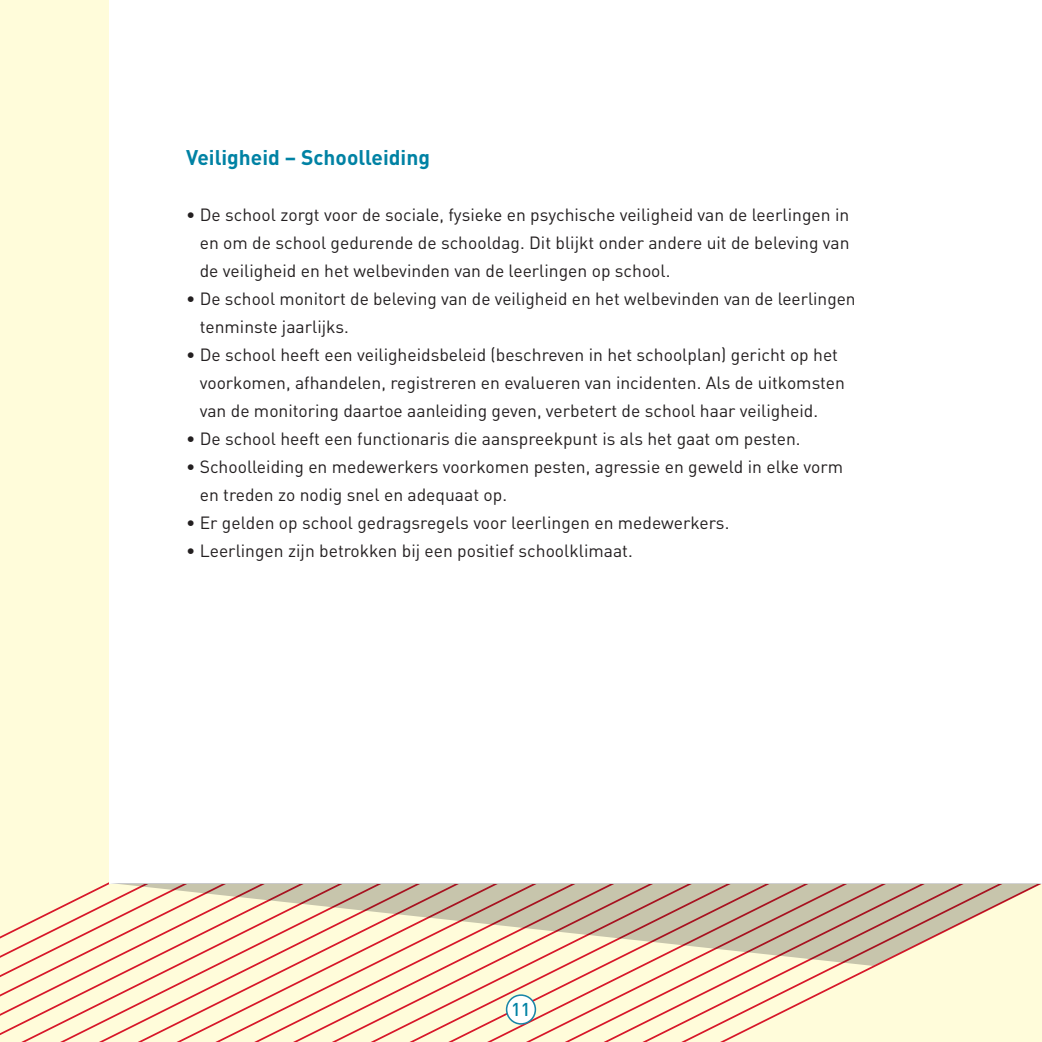
<style>
.page{position:relative;width:1042px;height:1042px;background:#fffcda}
.page>*{position:absolute;margin:0;border:0;box-sizing:border-box;transform-origin:0 0}
.TUSSENKOPJE_BLEU{font:700 21px "DIN Pro";color:#0082a4}
.t1{font:500 18.38px "DIN Pro";color:#0082a4}
.LOPENDE_TEKST{font:17.5px/28px "DIN Pro";color:#231f20}
</style>
<div class="page">
<svg style="left:609px;top:966px;width:39px;height:76px"></svg>
<svg style="left:648px;top:966px;width:229px;height:76px"></svg>
<div style="left:109px;top:0;width:933px;height:883px;background:#fff"></div>
<svg style="left:0;top:883px;width:1042px;height:83px"></svg>
<div style="left:506px;top:995px;width:29px;height:29px;background:#fff;border-radius:50%"></div>
<div style="left:506px;top:994px;width:30px;height:30px;border:2px solid #1886a7;border-radius:50%"></div>
<p class="TUSSENKOPJE_BLEU" style="left:186px;top:143px;width:245px">Veiligheid – Schoolleiding</p>
<p class="LOPENDE_TEKST" style="left:200px;top:200px;width:651px;text-align:justify;text-indent:-14px">• De school zorgt voor de sociale, fysieke en psychische veiligheid van de leerlingen in en om de school gedurende de schooldag. Dit blijkt onder andere uit de beleving van de veiligheid en het welbevinden van de leerlingen op school.</p>
<p class="LOPENDE_TEKST" style="left:200px;top:284px;width:657px;text-indent:-14px">• De school monitort de beleving van de veiligheid en het welbevinden van de leerlingen tenminste jaarlijks.</p>
<p class="LOPENDE_TEKST" style="left:200px;top:340px;width:647px;text-indent:-14px">• De school heeft een veiligheidsbeleid (beschreven in het schoolplan) gericht op het voorkomen, afhandelen, registreren en evalueren van incidenten. Als de uitkomsten van de monitoring daartoe aanleiding geven, verbetert de school haar veiligheid.</p>
<p class="LOPENDE_TEKST" style="left:186px;top:424px;width:616px">• De school heeft een functionaris die aanspreekpunt is als het gaat om pesten.</p>
<p class="LOPENDE_TEKST" style="left:200px;top:452px;width:645px;text-indent:-14px">• Schoolleiding en medewerkers voorkomen pesten, agressie en geweld in elke vorm en treden zo nodig snel en adequaat op.</p>
<p class="LOPENDE_TEKST" style="left:186px;top:508px;width:545px">• Er gelden op school gedragsregels voor leerlingen en medewerkers.</p>
<p class="LOPENDE_TEKST" style="left:186px;top:536px;width:448px">• Leerlingen zijn betrokken bij een positief schoolklimaat.</p>
<p class="t1" style="left:511px;top:997px;width:21px">11</p>
</div>
